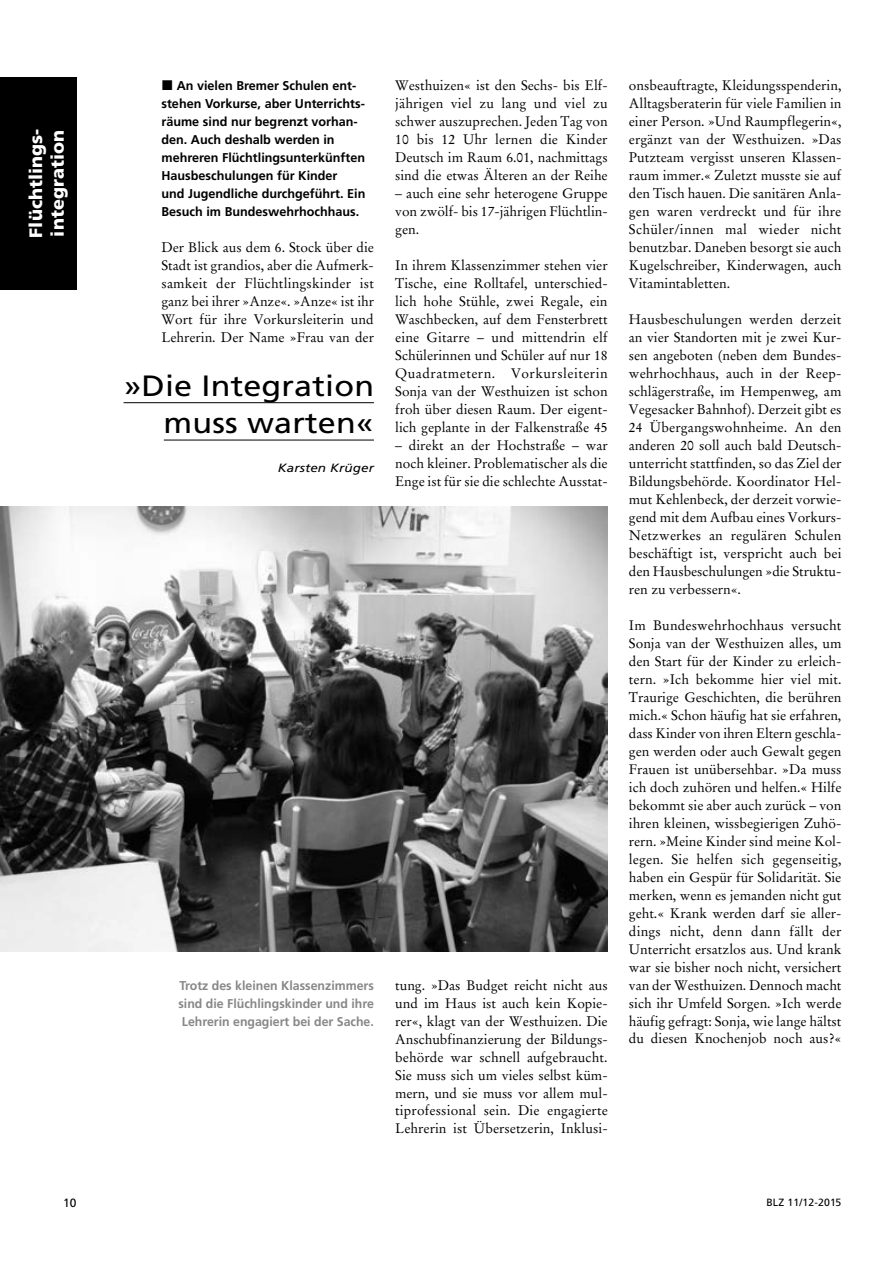
<style>
.page{position:relative;width:893px;height:1263px;background:#fff}
.page>*{position:absolute;margin:0;border:0;box-sizing:border-box;transform-origin:0 0}
.t1{font:29.4px/37.3px "Frutiger";letter-spacing:.005em;color:#000;text-align:right;scale:1.1 1}
.t2{font:900 18px/21.6px "Frutiger";letter-spacing:.005em;color:#fff}
.t3{font:13.8px/18px "Stempel Garamond";color:#000;text-align:justify}
.t4{font:700 12.75px/18px "Frutiger";color:#000}
.t5{font:700 12.75px/18px "Frutiger";color:#868786;text-align:justify}
.t6{font:italic 12px "Frutiger";letter-spacing:.005em;color:#000;scale:1.12 1}
.t7{font:12px "Frutiger";color:#000}
.t8{font:10.5px "Frutiger";letter-spacing:.015em;color:#000}
.s1{font-family:"European Pi Three";font-weight:400;font-size:14.25px}
</style>
<div class="page">
<div style="left:0;top:77px;width:76px;height:212px;background:#000"></div>
<hr style="left:124px;top:402px;width:250px;height:1px;background:#000">
<hr style="left:164px;top:440px;width:210px;height:1px;background:#000">
<img style="left:0;top:506px;width:608px;height:445px">
<h2 class="t2" style="left:26px;top:238px;width:111px;rotate:-90deg">Flüchtlings&shy;integration</h2>
<p class="t4" style="left:161px;top:78px;width:205px"><span class="s1">-</span> An vielen Bremer Schulen ent&shy;stehen Vorkurse, aber Unterrichts&shy;räume sind nur begrenzt vorhan&shy;den. Auch deshalb werden in mehreren Flüchtlingsunterkünften<br>Hausbeschulungen für Kinder<br>und Jugendliche durchgeführt. Ein<br>Besuch im Bundeswehrhochhaus.</p>
<p class="t3" style="left:161px;top:240px;width:214px">Der Blick aus dem 6. Stock über die Stadt ist grandios, aber die Aufmerk&shy;samkeit der Flüchtlingskinder ist ganz bei ihrer »Anze«. »Anze« ist ihr Wort für ihre Vorkursleiterin und Lehrerin. Der Name »Frau van der</p>
<h1 class="t1" style="left:123px;top:369px;width:229px">»Die Integration muss warten«</h1>
<p class="t6" style="left:278px;top:463px;width:87px">Karsten Krüger</p>
<p class="t3" style="left:395px;top:78px;width:214px">Westhuizen« ist den Sechs- bis Elf&shy;jährigen viel zu lang und viel zu schwer auszuprechen. Jeden Tag von 10 bis 12 Uhr lernen die Kinder Deutsch im Raum 6.01, nachmittags sind die etwas Älteren an der Reihe</p>
<p class="t3" style="left:395px;top:186px;width:214px">– auch eine sehr heterogene Gruppe von zwölf- bis 17-jährigen Flüchtlin&shy;gen.</p>
<p class="t3" style="left:395px;top:258px;width:214px">In ihrem Klassenzimmer stehen vier Tische, eine Rolltafel, unterschied&shy;lich hohe Stühle, zwei Regale, ein Waschbecken, auf dem Fensterbrett eine Gitarre – und mittendrin elf Schülerinnen und Schüler auf nur 18<br>Quadratmetern. Vorkursleiterin Sonja van der Westhuizen ist schon froh über diesen Raum. Der eigent&shy;lich geplante in der Falkenstraße 45</p>
<p class="t3" style="left:395px;top:437px;width:214px">– direkt an der Hochstraße – war noch kleiner. Problematischer als die Enge ist für sie die schlechte Ausstat-</p>
<p class="t5" style="left:178px;top:977px;width:197px">Trotz des kleinen Klassenzimmers sind die Flüchlingskinder und ihre Lehrerin engagiert bei der Sache.</p>
<p class="t3" style="left:395px;top:977px;width:214px">tung. »Das Budget reicht nicht aus und im Haus ist auch kein Kopie&shy;rer«, klagt van der Westhuizen. Die Anschubfinanzierung der Bildungs&shy;behörde war schnell aufgebraucht.<br>Sie muss sich um vieles selbst küm&shy;mern, und sie muss vor allem mul&shy;tiprofessional sein. Die engagierte Lehrerin ist Übersetzerin, Inklusi-</p>
<p class="t3" style="left:629px;top:78px;width:214px">onsbeauftragte, Kleidungsspenderin, Alltagsberaterin für viele Familien in einer Person. »Und Raumpflegerin«, ergänzt van der Westhuizen. »Das Putzteam vergisst unseren Klassen&shy;raum immer.« Zuletzt musste sie auf den Tisch hauen. Die sanitären Anla&shy;gen waren verdreckt und für ihre Schüler/innen mal wieder nicht benutzbar. Daneben besorgt sie auch Kugelschreiber, Kinderwagen, auch Vitamintabletten.</p>
<p class="t3" style="left:629px;top:312px;width:214px">Hausbeschulungen werden derzeit an vier Standorten mit je zwei Kur&shy;sen angeboten (neben dem Bundes&shy;wehrhochhaus, auch in der Reep&shy;schlägerstraße, im Hempenweg, am Vegesacker Bahnhof). Derzeit gibt es 24 Übergangswohnheime. An den anderen 20 soll auch bald Deutsch&shy;unterricht stattfinden, so das Ziel der Bildungsbehörde. Koordinator Hel&shy;mut Kehlenbeck, der derzeit vorwie&shy;gend mit dem Aufbau eines Vorkurs-Netzwerkes an regulären Schulen beschäftigt ist, verspricht auch bei den Hausbeschulungen »die Struktu&shy;ren zu verbessern«.</p>
<p class="t3" style="left:629px;top:617px;width:214px">Im Bundeswehrhochhaus versucht Sonja van der Westhuizen alles, um den Start für der Kinder zu erleich&shy;tern. »Ich bekomme hier viel mit.<br>Traurige Geschichten, die berühren mich.« Schon häufig hat sie erfahren, dass Kinder von ihren Eltern geschla&shy;gen werden oder auch Gewalt gegen Frauen ist unübersehbar. »Da muss ich doch zuhören und helfen.« Hilfe bekommt sie aber auch zurück – von ihren kleinen, wissbegierigen Zuhö&shy;rern. »Meine Kinder sind meine Kol&shy;legen. Sie helfen sich gegenseitig, haben ein Gespür für Solidarität. Sie merken, wenn es jemanden nicht gut geht.« Krank werden darf sie aller&shy;dings nicht, denn dann fällt der Unterricht ersatzlos aus. Und krank war sie bisher noch nicht, versichert van der Westhuizen. Dennoch macht sich ihr Umfeld Sorgen. »Ich werde häufig gefragt: Sonja, wie lange hältst du diesen Knochenjob noch aus?«</p>
<p class="t7" style="left:63px;top:1198px;width:15px">10</p>
<p class="t8" style="left:766px;top:1198px;width:77px">BLZ 11/12-2015</p>
</div>
